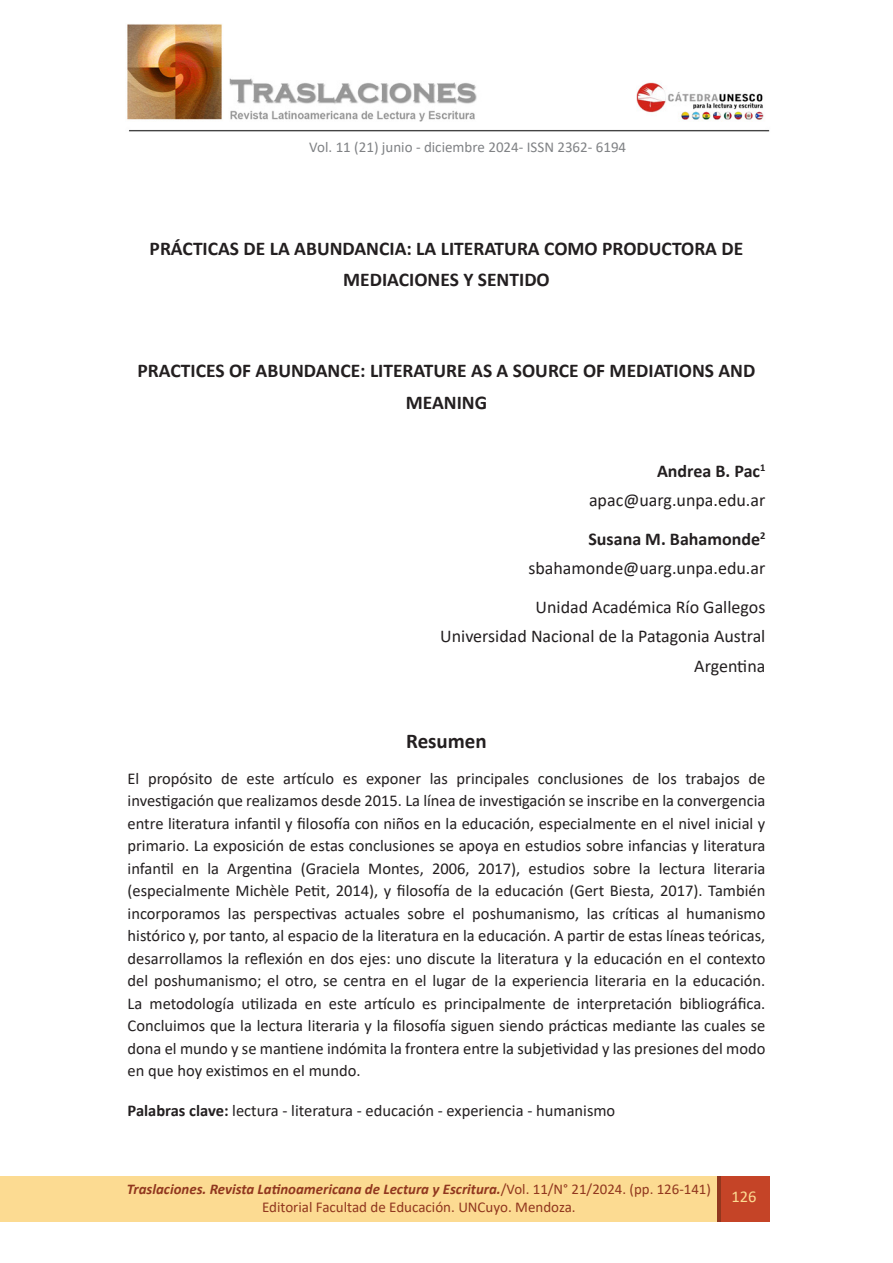
<style>
.page{position:relative;width:893px;height:1263px;background:#fff}
.page>*{position:absolute;margin:0;border:0;box-sizing:border-box;transform-origin:0 0}
.Titulo{font:700 21px "Calibri";color:#231f20}
.Título_Principal{font:700 19.5px/31.5px "Calibri";color:#231f20;text-align:center}
.t1{font:18px "Calibri";color:#231f20}
.t2{font:700 18px "Calibri";color:#231f20}
.Resumen{font:16.5px/22.5px "Calibri";color:#231f20;text-align:justify}
.t3{font:16.5px "Calibri";color:#fcdb92}
.t4{font:15px "Calibri";color:#91371e}
.t5{font:15px "Calibri";color:#808285}
.t6{font:italic 700 14.85px "Calibri";color:#91371e}
.s1{font-weight:700}
.s2{font-weight:400;font-style:normal}
</style>
<div class="page">
<img style="left:127px;top:24px;width:643px;height:108px">
<div style="left:718px;top:1176px;width:52px;height:46px;background:#c54427"></div>
<div style="left:0;top:1176px;width:719px;height:46px;background:#fcdb92"></div>
<hr style="left:718px;top:1176px;width:3px;height:46px;background:#91371e">
<p class="t5" style="left:309px;top:136px;width:318px">Vol. 11 (21) junio - diciembre 2024- ISSN 2362- 6194</p>
<p class="Título_Principal" style="left:150px;top:232px;width:595px">PRÁCTICAS DE LA ABUNDANCIA: LA LITERATURA COMO PRODUCTORA DE<br>MEDIACIONES Y SENTIDO</p>
<p class="Título_Principal" style="left:138px;top:355px;width:619px">PRACTICES OF ABUNDANCE: LITERATURE AS A SOURCE OF MEDIATIONS AND<br>MEANING</p>
<p class="t2" style="left:657px;top:458px;width:110px">Andrea B. Pac<sup>1</sup></p>
<p class="t1" style="left:589px;top:488px;width:178px">apac@uarg.unpa.edu.ar</p>
<p class="t2" style="left:588px;top:526px;width:178px">Susana M. Bahamonde<sup>2</sup></p>
<p class="t1" style="left:528px;top:556px;width:238px">sbahamonde@uarg.unpa.edu.ar</p>
<p class="t1" style="left:535px;top:594px;width:231px">Unidad Académica Río Gallegos</p>
<p class="t1" style="left:440px;top:624px;width:327px">Universidad Nacional de la Patagonia Austral</p>
<p class="t1" style="left:694px;top:654px;width:73px">Argentina</p>
<p class="Titulo" style="left:406px;top:726px;width:82px">Resumen</p>
<p class="Resumen" style="left:128px;top:766px;width:639px">El propósito de este artículo es exponer las principales conclusiones de los trabajos de investigación que realizamos desde 2015. La línea de investigación se inscribe en la convergencia entre literatura infantil y filosofía con niños en la educación, especialmente en el nivel inicial y primario. La exposición de estas conclusiones se apoya en estudios sobre infancias y literatura infantil en la Argentina (Graciela Montes, 2006, 2017), estudios sobre la lectura literaria (especialmente Michèle Petit, 2014), y filosofía de la educación (Gert Biesta, 2017). También incorporamos las perspectivas actuales sobre el poshumanismo, las críticas al humanismo histórico y, por tanto, al espacio de la literatura en la educación. A partir de estas líneas teóricas, desarrollamos la reflexión en dos ejes: uno discute la literatura y la educación en el contexto del poshumanismo; el otro, se centra en el lugar de la experiencia literaria en la educación.<br>La metodología utilizada en este artículo es principalmente de interpretación bibliográfica.<br>Concluimos que la lectura literaria y la filosofía siguen siendo prácticas mediante las cuales se dona el mundo y se mantiene indómita la frontera entre la subjetividad y las presiones del modo en que hoy existimos en el mundo.</p>
<p class="Resumen" style="left:128px;top:1098px;width:489px"><span class="s1">Palabras clave:</span> lectura - literatura - educación - experiencia - humanismo</p>
<p class="t6" style="left:127px;top:1179px;width:586px">Traslaciones. Revista Latinoamericana de Lectura y Escritura.<span class="s2">/Vol. 11/N° 21/2024. (pp. 126-141)</span></p>
<p class="t4" style="left:262px;top:1197px;width:315px">Editorial Facultad de Educación. UNCuyo. Mendoza.</p>
<p class="t3" style="left:731px;top:1185px;width:27px">126</p>
</div>
